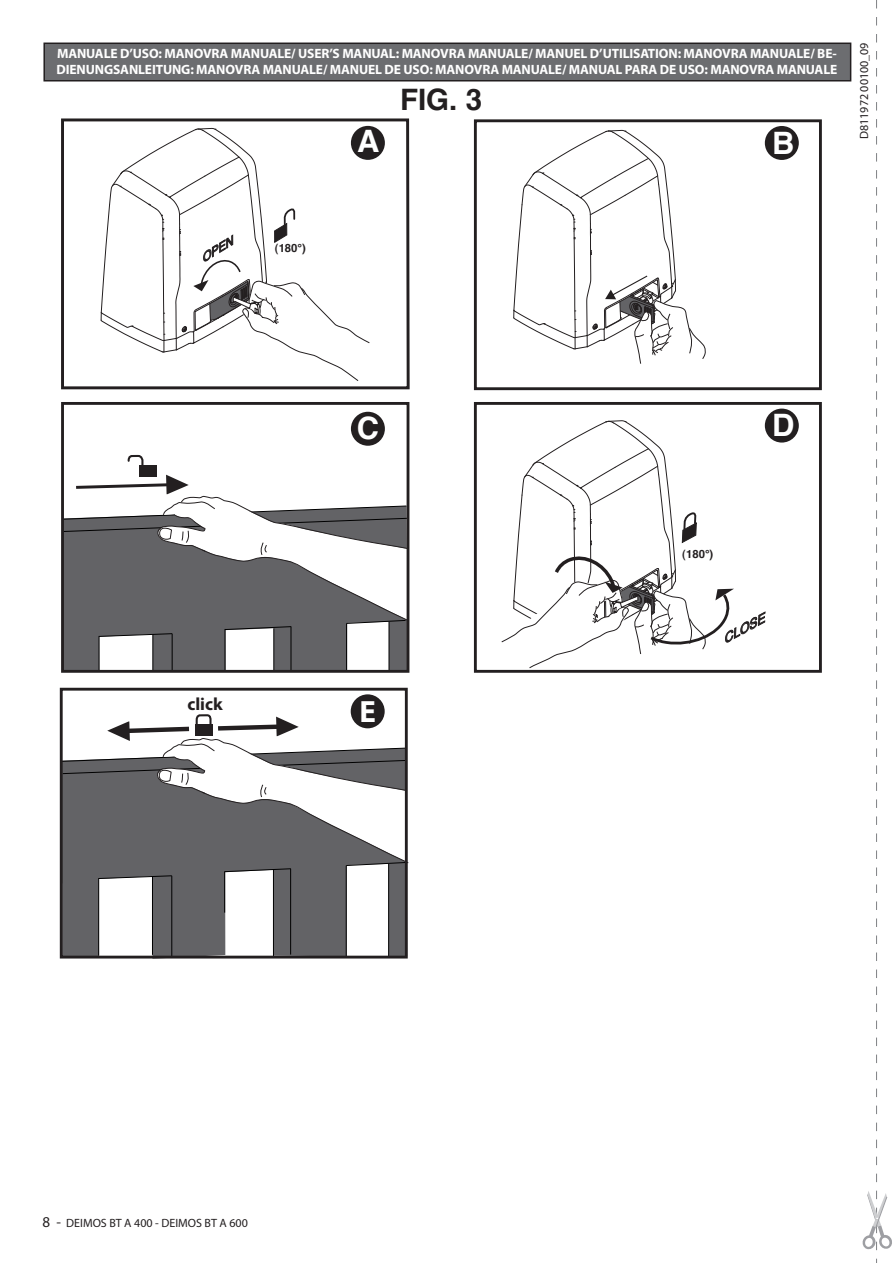
<style>
.page{position:relative;width:893px;height:1263px;background:#fff}
.page>*{position:absolute;margin:0;border:0;box-sizing:border-box;transform-origin:0 0}
.t1{font:700 30.9px "Helvetica";color:#fff}
.t2{font:700 30.9px "Myriad Pro";color:#fff}
.t3{font:700 29.55px "Helvetica";color:#231f20}
.t4{font:700 17.7px "Myriad Pro";color:#231f20}
.t5{font:700 13.5px/16.2px "Myriad Pro";letter-spacing:-.01em;color:#fff}
.t6{font:italic 12.15px "Helvetica";color:#231f20;scale:1.12 1}
.t7{font:12px "Myriad Pro";color:#231f20}
.t8{font:700 11.4px "Helvetica";color:#231f20}
.t9{font:italic 11.25px "Helvetica";color:#231f20;scale:1.12 1}
.s1{font-size:15px}
</style>
<div class="page">
<svg style="left:65px;top:637px;width:340px;height:32px;fill:#636366"></svg>
<hr style="left:389px;top:622px;width:1px;height:49px;background:#000">
<hr style="left:346px;top:623px;width:1px;height:48px;background:#000">
<hr style="left:291px;top:627px;width:1px;height:44px;background:#000">
<hr style="left:273px;top:628px;width:1px;height:43px;background:#000">
<hr style="left:225px;top:629px;width:1px;height:42px;background:#000">
<hr style="left:172px;top:634px;width:1px;height:37px;background:#000">
<hr style="left:152px;top:634px;width:1px;height:37px;background:#000">
<hr style="left:99px;top:637px;width:1px;height:34px;background:#000">
<div style="left:139px;top:465px;width:17px;height:12px;background:#231f20"></div>
<svg style="left:127px;top:454px;width:17px;height:11px"></svg>
<div style="left:351px;top:412px;width:34px;height:34px;background:#231f20;border-radius:50%"></div>
<svg style="left:65px;top:475px;width:340px;height:162px"></svg>
<div style="left:61px;top:402px;width:348px;height:271px;border:3px solid #231f20"></div>
<div style="left:765px;top:126px;width:34px;height:34px;background:#231f20;border-radius:50%"></div>
<div style="left:474px;top:119px;width:348px;height:271px;border:3px solid #231f20"></div>
<svg style="left:61px;top:879px;width:346px;height:80px;fill:#636366"></svg>
<hr style="left:388px;top:864px;width:1px;height:92px;background:#000">
<hr style="left:346px;top:865px;width:1px;height:91px;background:#000">
<hr style="left:290px;top:869px;width:1px;height:85px;background:#000">
<hr style="left:273px;top:869px;width:1px;height:87px;background:#000">
<hr style="left:171px;top:876px;width:1px;height:80px;background:#000">
<hr style="left:152px;top:876px;width:1px;height:79px;background:#000">
<hr style="left:98px;top:879px;width:1px;height:77px;background:#000">
<svg style="left:64px;top:713px;width:345px;height:166px"></svg>
<hr style="left:224px;top:871px;width:1px;height:42px;background:#000">
<div style="left:351px;top:694px;width:34px;height:34px;background:#231f20;border-radius:50%"></div>
<div style="left:60px;top:688px;width:348px;height:270px;border:3px solid #231f20"></div>
<div style="left:765px;top:409px;width:34px;height:34px;background:#231f20;border-radius:50%"></div>
<div style="left:474px;top:402px;width:348px;height:271px;border:3px solid #231f20"></div>
<svg style="left:513px;top:130px;width:193px;height:234px"></svg>
<svg style="left:61px;top:118px;width:349px;height:272px"></svg>
<svg style="left:100px;top:128px;width:270px;height:253px"></svg>
<svg style="left:501px;top:420px;width:265px;height:248px"></svg>
<div style="left:44px;top:43px;width:807px;height:38px;background:#6c6d70"></div>
<div style="left:43px;top:43px;width:808px;height:38px;border:2px solid #231f20"></div>
<svg style="left:862px;top:0;width:30px;height:1263px"></svg>
<p class="t5" style="left:57px;top:45px;width:782px">MANUALE D’USO: MANOVRA MANUALE/ USER’S MANUAL: MANOVRA MANUALE/ MANUEL D’UTILISATION: MANOVRA MANUALE/ BE-<br>DIENUNGSANLEITUNG: MANOVRA MANUALE/ MANUEL DE USO: MANOVRA MANUALE/ MANUAL PARA DE USO: MANOVRA MANUALE</p>
<h1 class="t1" style="left:357px;top:117px;width:24px">A</h1>
<h2 class="t3" style="left:400px;top:75px;width:84px">FIG. 3</h2>
<h1 class="t1" style="left:772px;top:118px;width:24px">B</h1>
<p class="t7" style="left:857px;top:139px;width:98px;rotate:-90deg">D811972 00100_09</p>
<p class="t9" style="left:197px;top:252px;width:33px;rotate:-31deg">OPEN</p>
<p class="t8" style="left:275px;top:239px;width:32px">(180°)</p>
<h3 class="t4" style="left:187px;top:692px;width:37px">click</h3>
<h1 class="t1" style="left:357px;top:403px;width:24px">C</h1>
<h1 class="t2" style="left:360px;top:691px;width:18px">E</h1>
<h1 class="t1" style="left:772px;top:400px;width:24px">D</h1>
<p class="t8" style="left:682px;top:545px;width:32px">(180°)</p>
<p class="t6" style="left:718px;top:631px;width:43px;rotate:-28deg">CLOSE</p>
<p class="t7" style="left:43px;top:1216px;width:207px"><span class="s1">8 -</span> DEIMOS BT A 400 - DEIMOS BT A 600</p>
</div>
